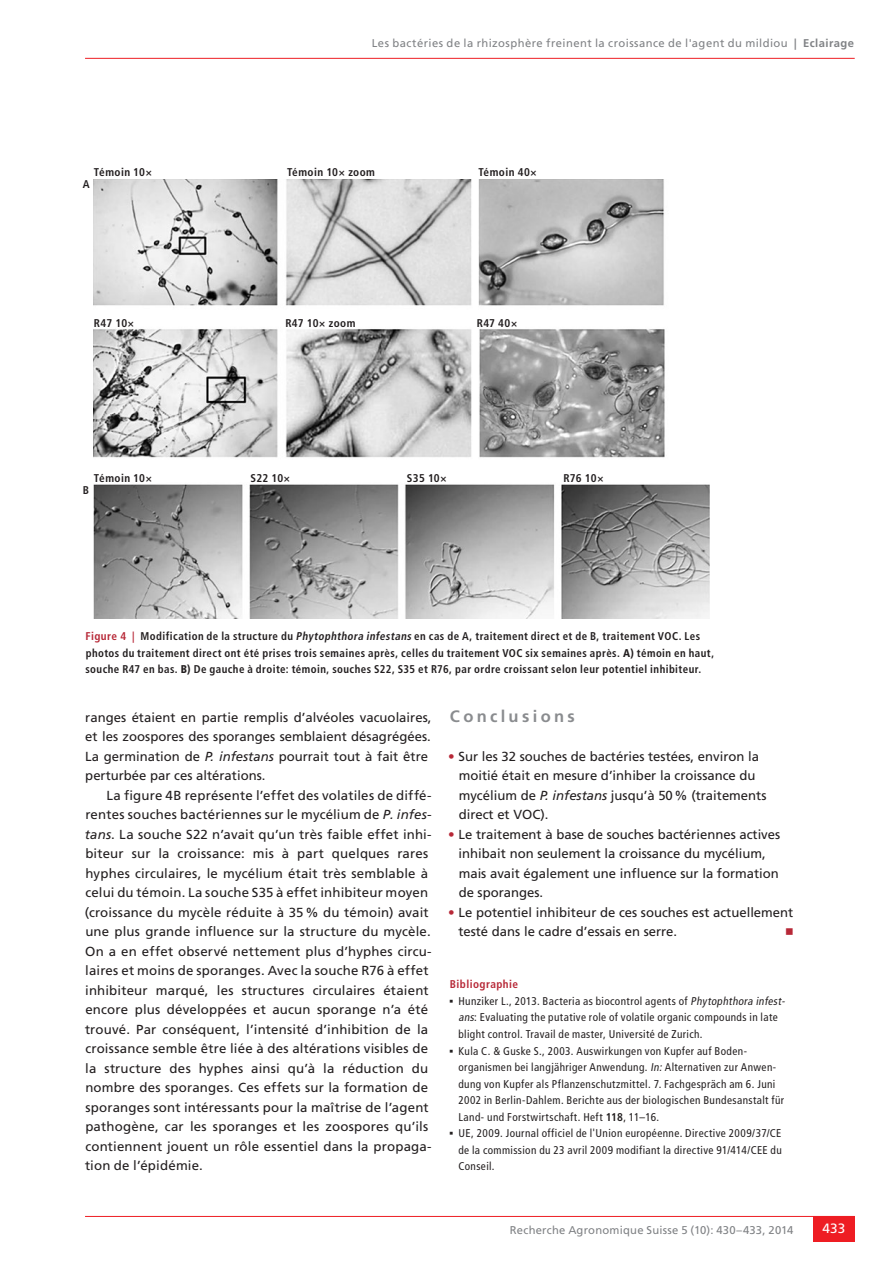
<style>
.page{position:relative;width:893px;height:1263px;background:#fff}
.page>*{position:absolute;margin:0;border:0;box-sizing:border-box;transform-origin:0 0}
.t1{font:700 16.5px "Frutiger LT Std";letter-spacing:.2em;color:#8a8c8f}
.t2{font:13.5px "Frutiger LT Std";color:#fff}
.t3{font:13.2px/19.5px "Frutiger LT Std";letter-spacing:.01em;color:#231f20}
.t4{font:13.2px "Universal Newswith Comm Pi";color:#b72837}
.t5{font:condensed 11.25px/16.5px "Frutiger LT Std";letter-spacing:.035em;color:#231f20}
.t6{font:700 condensed 11.25px/16.5px "Frutiger LT Std";letter-spacing:.04em;color:#231f20}
.t7{font:11.25px "Frutiger LT Std";letter-spacing:.035em;color:#808285}
.t8{font:700 condensed 11.25px "Frutiger LT Std";letter-spacing:.04em;color:#b72837}
.s1{font-weight:700}
.s2{color:#b72837}
.s3{font-style:italic}
.s4{font-weight:900}
.s5{font-family:"Universal Newswith Comm Pi";font-stretch:normal}
</style>
<div class="page">
<hr style="left:85px;top:1216px;width:770px;height:1px;background:#ee1d23">
<div style="left:813px;top:1216px;width:42px;height:26px;background:#ee1d23"></div>
<hr style="left:85px;top:58px;width:770px;height:1px;background:#ee1d23">
<img style="left:94px;top:179px;width:615px;height:439px">
<p class="t7" style="left:372px;top:36px;width:484px">Les bactéries de la rhizosphère freinent la croissance de l'agent du mildiou <span class="s1">| Eclairage</span></p>
<p class="t6" style="left:94px;top:164px;width:60px">Témoin 10×</p>
<p class="t6" style="left:287px;top:164px;width:90px">Témoin 10× zoom</p>
<p class="t6" style="left:478px;top:164px;width:60px">Témoin 40×</p>
<p class="t6" style="left:83px;top:176px;width:8px">A</p>
<p class="t6" style="left:94px;top:315px;width:42px">R47 10×</p>
<p class="t6" style="left:285px;top:315px;width:72px">R47 10× zoom</p>
<p class="t6" style="left:477px;top:315px;width:42px">R47 40×</p>
<p class="t6" style="left:94px;top:470px;width:60px">Témoin 10×</p>
<p class="t6" style="left:250px;top:470px;width:41px">S22 10×</p>
<p class="t6" style="left:407px;top:470px;width:41px">S35 10×</p>
<p class="t6" style="left:563px;top:470px;width:42px">R76 10×</p>
<p class="t6" style="left:83px;top:482px;width:8px">B</p>
<p class="t6" style="left:85px;top:628px;width:630px"><span class="s2">Figure 4 |</span> Modification de la structure du <span class="s3">Phytophthora infestans</span> en cas de A, traitement direct et de B, traitement VOC. Les photos du traitement direct ont été prises trois semaines après, celles du traitement VOC six semaines après. <span class="s4">A)</span> témoin en haut, souche R47 en bas. <span class="s4">B)</span> De gauche à droite: témoin, souches S22, S35 et R76, par ordre croissant selon leur potentiel inhibiteur.</p>
<p class="t3" style="left:85px;top:707px;width:348px">ranges étaient en partie remplis d’alvéoles vacuolaires, et les zoospores des sporanges semblaient désagrégées.<br>La germination de <span class="s3">P. infestans</span> pourrait tout à fait être perturbée par ces altérations.</p>
<p class="t3" style="left:85px;top:785px;width:348px;text-indent:22px">La figure 4B représente l’effet des volatiles de diffé&shy;rentes souches bactériennes sur le mycélium de <span class="s3">P. infes&shy;tans</span>. La souche S22 n’avait qu’un très faible effet inhi&shy;biteur sur la croissance: mis à part quelques rares hyphes circulaires, le mycélium était très semblable à celui du témoin. La souche S35 à effet inhibiteur moyen (croissance du mycèle réduite à 35% du témoin) avait une plus grande influence sur la structure du mycèle.<br>On a en effet observé nettement plus d’hyphes circu&shy;laires et moins de sporanges. Avec la souche R76 à effet inhibiteur marqué, les structures circulaires étaient encore plus développées et aucun sporange n’a été trouvé. Par conséquent, l’intensité d’inhibition de la croissance semble être liée à des altérations visibles de la structure des hyphes ainsi qu’à la réduction du nombre des sporanges. Ces effets sur la formation de sporanges sont intéressants pour la maîtrise de l’agent pathogène, car les sporanges et les zoospores qu’ils contiennent jouent un rôle essentiel dans la propaga&shy;tion de l’épidémie.</p>
<p class="t1" style="left:450px;top:706px;width:126px">Conclusions</p>
<p class="t3" style="left:459px;top:746px;width:309px;text-indent:-10px"><span class="s2">•</span> Sur les 32 souches de bactéries testées, environ la moitié était en mesure d’inhiber la croissance du mycélium de <span class="s3">P. infestans</span> jusqu’à 50% (traitements direct et VOC).</p>
<p class="t3" style="left:459px;top:824px;width:323px;text-indent:-10px"><span class="s2">•</span> Le traitement à base de souches bactériennes actives inhibait non seulement la croissance du mycélium, mais avait également une influence sur la formation de sporanges.</p>
<p class="t3" style="left:458px;top:902px;width:336px;text-indent:-10px"><span class="s2">•</span> Le potentiel inhibiteur de ces souches est actuellement testé dans le cadre d’essais en serre.</p>
<p class="t4" style="left:786px;top:926px;width:9px">n</p>
<p class="t8" style="left:450px;top:978px;width:70px">Bibliographie</p>
<p class="t5" style="left:458px;top:993px;width:330px;text-indent:-9px"><span class="s5">▪</span> Hunziker L., 2013. Bacteria as biocontrol agents of <span class="s3">Phytophthora infest&shy;ans</span>: Evaluating the putative role of volatile organic compounds in late blight control. Travail de master, Université de Zurich.</p>
<p class="t5" style="left:458px;top:1042px;width:327px;text-indent:-9px"><span class="s5">▪</span> Kula C. &amp; Guske S., 2003. Auswirkungen von Kupfer auf Boden&shy;organismen bei langjähriger Anwendung. <span class="s3">In:</span> Alternativen zur Anwen&shy;dung von Kupfer als Pflanzenschutzmittel. 7. Fachgespräch am 6. Juni 2002 in Berlin-Dahlem. Berichte aus der biologischen Bundesanstalt für Land- und Forstwirtschaft. Heft <span class="s1">118</span>, 11–16.</p>
<p class="t5" style="left:458px;top:1125px;width:325px;text-align:justify;text-indent:-9px"><span class="s5">▪</span> UE, 2009. Journal officiel de l'Union européenne. Directive 2009/37/CE de la commission du 23 avril 2009 modifiant la directive 91/414/CEE du Conseil.</p>
<p class="t7" style="left:510px;top:1223px;width:285px">Recherche Agronomique Suisse 5 (10): 430–433, 2014</p>
<p class="t2" style="left:822px;top:1221px;width:24px">433</p>
</div>
